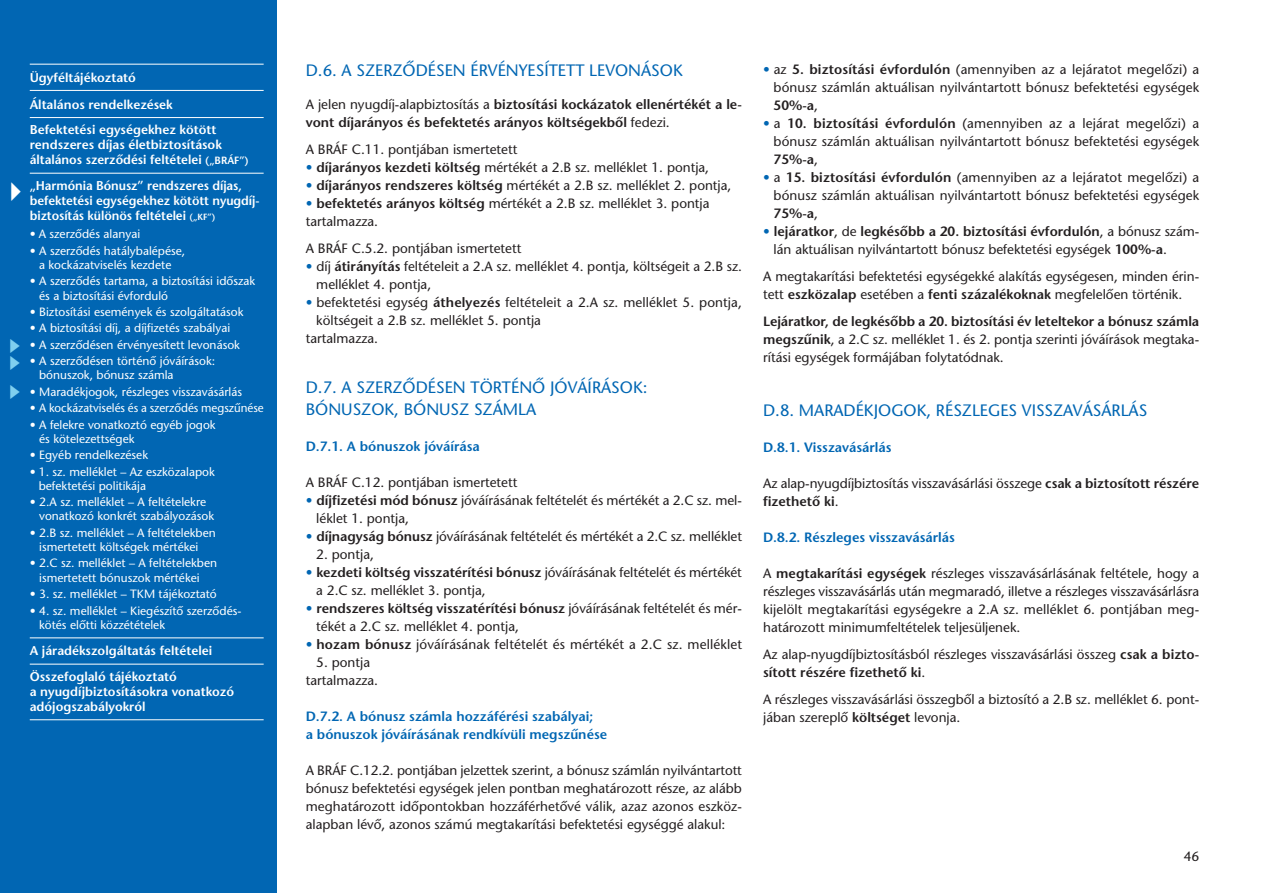
<style>
.page{position:relative;width:1263px;height:893px;background:#fff}
.page>*{position:absolute;margin:0;border:0;box-sizing:border-box;transform-origin:0 0}
.t1{font:16.5px "ITC Stone Sans M";color:#0166b3}
.t2{font:13.5px/18px "ITC Stone Sans M";color:#231f20}
.t3{font:13.5px/18px "ITC Stone Sans M Semi";color:#0166b3}
.t4{font:13.5px/18px "ITC Stone Sans M Semi";color:#231f20}
.t5{font:12.75px/15px "ITC Stone Sans M Semi";color:#fff}
.t6{font:12px/14.2px "ITC Stone Sans M";color:#fff}
.s1{font-size:10.5px}
.s2{font-size:9px}
.s3{font-family:"ITC Stone Sans M"}
.s4{color:#0166b3}
.s5{font-family:"ITC Stone Sans M Semi"}
</style>
<div class="page">
<div style="left:0;top:0;width:276px;height:893px;background:#0166b3"></div>
<hr style="left:30px;top:64px;width:234px;height:1px;background:#fff">
<hr style="left:30px;top:90px;width:234px;height:1px;background:#fff">
<hr style="left:30px;top:117px;width:234px;height:1px;background:#fff">
<hr style="left:30px;top:173px;width:234px;height:1px;background:#fff">
<hr style="left:30px;top:637px;width:234px;height:1px;background:#fff">
<hr style="left:30px;top:664px;width:234px;height:1px;background:#fff">
<hr style="left:30px;top:719px;width:234px;height:1px;background:#fff">
<p class="t5" style="left:30px;top:71px;width:108px">Ügyféltájékoztató</p>
<p class="t5" style="left:30px;top:98px;width:145px">Általános rendelkezések</p>
<p class="t5" style="left:30px;top:124px;width:221px">Befektetési egységekhez kötött rendszeres díjas életbiztosítások általános szerződési feltételei <span class="s1">(„BRÁF”)</span></p>
<p class="t5" style="left:30px;top:179px;width:231px">„Harmónia Bónusz” rendszeres díjas, befektetési egységekhez kötött nyugdíj - biztosítás különös feltételei <span class="s2">(„KF”)</span></p>
<p class="t6" style="left:30px;top:228px;width:112px">• A szerződés alanyai</p>
<p class="t6" style="left:30px;top:245px;width:157px;text-align:center">• A szerződés hatálybalépése, a kockázatviselés kezdete</p>
<p class="t6" style="left:39px;top:275px;width:218px;text-indent:-9px">• A szerződés tartama, a biztosítási időszak és a biztosítási évforduló</p>
<p class="t6" style="left:30px;top:306px;width:215px">• Biztosítási események és szolgáltatások</p>
<p class="t6" style="left:30px;top:322px;width:202px">• A biztosítási díj, a díjfizetés szabályai</p>
<p class="t6" style="left:30px;top:339px;width:212px">• A szerződésen érvényesített levonások</p>
<p class="t6" style="left:39px;top:355px;width:178px;text-indent:-9px">• A szerződésen történő jóváírások: bónuszok, bónusz számla</p>
<p class="t6" style="left:30px;top:386px;width:214px">• Maradékjogok, részleges visszavásárlás</p>
<p class="t6" style="left:30px;top:402px;width:235px">• A kockázatviselés és a szerződés megszűnése</p>
<p class="t6" style="left:39px;top:419px;width:178px;text-indent:-9px">• A felekre vonatkoztó egyéb jogok és kötelezettségek</p>
<p class="t6" style="left:30px;top:449px;width:120px">• Egyéb rendelkezések</p>
<p class="t6" style="left:39px;top:466px;width:178px;text-indent:-9px">• 1. sz. melléklet – Az eszközalapok befektetési politikája</p>
<p class="t6" style="left:39px;top:496px;width:176px;text-indent:-9px">• 2.A sz. melléklet – A feltételekre vonatkozó konkrét szabályozások</p>
<p class="t6" style="left:39px;top:527px;width:178px;text-indent:-9px">• 2.B sz. melléklet – A feltételekben ismertetett költségek mértékei</p>
<p class="t6" style="left:39px;top:557px;width:179px;text-indent:-9px">• 2.C sz. melléklet – A feltételekben ismertetett bónuszok mértékei</p>
<p class="t6" style="left:30px;top:588px;width:189px">• 3. sz. melléklet – TKM tájékoztató</p>
<p class="t6" style="left:39px;top:604px;width:204px;text-indent:-9px">• 4. sz. melléklet – Kiegészítő szerződés - kötés előtti közzétételek</p>
<p class="t5" style="left:30px;top:645px;width:184px">A járadékszolgáltatás feltételei</p>
<p class="t5" style="left:30px;top:670px;width:206px">Összefoglaló tájékoztató<br>a nyugdíjbiztosításokra vonatkozó adójogszabályokról</p>
<p class="t1" style="left:306px;top:64px;width:378px">D.6. A SZERZŐDÉSEN ÉRVÉNYESÍTETT LEVONÁSOK</p>
<p class="t4" style="left:306px;top:97px;width:438px"><span class="s3">A jelen nyugdíj-alapbiztosítás a</span> biztosítási kockázatok ellenértékét a le&shy;vont díjarányos és befektetés arányos költségekből <span class="s3">fedezi.</span></p>
<p class="t2" style="left:306px;top:142px;width:213px">A BRÁF C.11. pontjában ismertetett</p>
<p class="t2" style="left:306px;top:160px;width:405px"><span class="s4">•</span> <span class="s5">díjarányos kezdeti költség</span> mértékét a 2.B sz. melléklet 1. pontja,</p>
<p class="t2" style="left:306px;top:178px;width:427px"><span class="s4">•</span> <span class="s5">díjarányos rendszeres költség</span> mértékét a 2.B sz. melléklet 2. pontja,</p>
<p class="t2" style="left:306px;top:196px;width:405px"><span class="s4">•</span> <span class="s5">befektetés arányos költség</span> mértékét a 2.B sz. melléklet 3. pontja</p>
<p class="t2" style="left:306px;top:214px;width:74px">tartalmazza.</p>
<p class="t2" style="left:306px;top:241px;width:217px">A BRÁF C.5.2. pontjában ismertetett</p>
<p class="t2" style="left:316px;top:259px;width:427px;text-indent:-10px"><span class="s4">•</span> díj <span class="s5">átirányítás</span> feltételeit a 2.A sz. melléklet 4. pontja, költségeit a 2.B sz. melléklet 4. pontja,</p>
<p class="t2" style="left:316px;top:295px;width:427px;text-indent:-10px"><span class="s4">•</span> befektetési egység <span class="s5">áthelyezés</span> feltételeit a 2.A sz. melléklet 5. pontja, költségeit a 2.B sz. melléklet 5. pontja</p>
<p class="t2" style="left:306px;top:331px;width:74px">tartalmazza.</p>
<p class="t1" style="left:306px;top:381px;width:343px">D.7. A SZERZŐDÉSEN TÖRTÉNŐ JÓVÁÍRÁSOK:</p>
<p class="t1" style="left:306px;top:403px;width:232px">BÓNUSZOK, BÓNUSZ SZÁMLA</p>
<p class="t3" style="left:306px;top:439px;width:175px">D.7.1. A bónuszok jóváírása</p>
<p class="t2" style="left:306px;top:475px;width:213px">A BRÁF C.12. pontjában ismertetett</p>
<p class="t2" style="left:316px;top:493px;width:427px;text-indent:-10px"><span class="s4">•</span> <span class="s5">díjfizetési mód bónusz</span> jóváírásának feltételét és mértékét a 2.C sz. mel&shy;léklet 1. pontja,</p>
<p class="t2" style="left:306px;top:529px;width:438px"><span class="s4">•</span> <span class="s5">díjnagyság bónusz</span> jóváírásának feltételét és mértékét a 2.C sz. melléklet</p>
<p class="t2" style="left:316px;top:547px;width:59px">2. pontja,</p>
<p class="t2" style="left:316px;top:565px;width:427px;text-indent:-10px"><span class="s4">•</span> <span class="s5">kezdeti költség visszatérítési bónusz</span> jóváírásának feltételét és mértékét a 2.C sz. melléklet 3. pontja,</p>
<p class="t2" style="left:316px;top:601px;width:427px;text-indent:-10px"><span class="s4">•</span> <span class="s5">rendszeres költség visszatérítési bónusz</span> jóváírásának feltételét és mér&shy;tékét a 2.C sz. melléklet 4. pontja,</p>
<p class="t2" style="left:306px;top:637px;width:438px"><span class="s4">•</span> <span class="s5">hozam bónusz</span> jóváírásának feltételét és mértékét a 2.C sz. melléklet</p>
<p class="t2" style="left:316px;top:655px;width:55px">5. pontja</p>
<p class="t2" style="left:306px;top:673px;width:74px">tartalmazza.</p>
<p class="t3" style="left:306px;top:709px;width:303px">D.7.2. A bónusz számla hozzáférési szabályai;<br>a bónuszok jóváírásának rendkívüli megszűnése</p>
<p class="t2" style="left:306px;top:763px;width:438px;text-align:justify">A BRÁF C.12.2. pontjában jelzettek szerint, a bónusz számlán nyilvántartott bónusz befektetési egységek jelen pontban meghatározott része, az alább meghatározott időpontokban hozzáférhetővé válik, azaz azonos eszköz&shy;alapban lévő, azonos számú megtakarítási befektetési egységgé alakul:</p>
<p class="t2" style="left:774px;top:62px;width:427px;text-align:justify;text-indent:-11px"><span class="s4">•</span> az <span class="s5">5. biztosítási évfordulón</span> (amennyiben az a lejáratot megelőzi) a bónusz számlán aktuálisan nyilvántartott bónusz befektetési egységek <span class="s5">50%-a</span>,</p>
<p class="t2" style="left:774px;top:116px;width:427px;text-align:justify;text-indent:-11px"><span class="s4">•</span> a <span class="s5">10. biztosítási évfordulón</span> (amennyiben az a lejárat megelőzi) a bónusz számlán aktuálisan nyilvántartott bónusz befektetési egységek <span class="s5">75%-a</span>,</p>
<p class="t2" style="left:774px;top:170px;width:427px;text-align:justify;text-indent:-11px"><span class="s4">•</span> a <span class="s5">15. biztosítási évfordulón</span> (amennyiben az a lejáratot megelőzi) a bónusz számlán aktuálisan nyilvántartott bónusz befektetési egységek <span class="s5">75%-a</span>,</p>
<p class="t2" style="left:774px;top:224px;width:427px;text-indent:-11px"><span class="s4">•</span> <span class="s5">lejáratkor</span>, de <span class="s5">legkésőbb a 20. biztosítási évfordulón</span>, a bónusz szám&shy;lán aktuálisan nyilvántartott bónusz befektetési egységek <span class="s5">100%-a</span>.</p>
<p class="t2" style="left:763px;top:269px;width:438px">A megtakarítási befektetési egységekké alakítás egységesen, minden érin&shy;tett <span class="s5">eszközalap</span> esetében a <span class="s5">fenti százalékoknak</span> megfelelően történik.</p>
<p class="t2" style="left:763px;top:314px;width:438px;text-align:justify"><span class="s5">Lejáratkor, de legkésőbb a 20. biztosítási év leteltekor a bónusz számla megszűnik</span>, a 2.C sz. melléklet 1. és 2. pontja szerinti jóváírások megtaka&shy;rítási egységek formájában folytatódnak.</p>
<p class="t1" style="left:763px;top:404px;width:386px">D.8. MARADÉKJOGOK, RÉSZLEGES VISSZAVÁSÁRLÁS</p>
<p class="t3" style="left:763px;top:440px;width:130px">D.8.1. Visszavásárlás</p>
<p class="t2" style="left:763px;top:476px;width:438px">Az alap-nyugdíjbiztosítás visszavásárlási összege <span class="s5">csak a biztosított részére fizethető ki</span>.</p>
<p class="t3" style="left:763px;top:530px;width:193px">D.8.2. Részleges visszavásárlás</p>
<p class="t2" style="left:763px;top:566px;width:438px;text-align:justify">A <span class="s5">megtakarítási egységek</span> részleges visszavásárlásának feltétele, hogy a részleges visszavásárlás után megmaradó, illetve a részleges visszavásárlásra kijelölt megtakarítási egységekre a 2.A sz. melléklet 6. pontjában meg&shy;határozott minimumfeltételek teljesüljenek.</p>
<p class="t2" style="left:763px;top:647px;width:438px">Az alap-nyugdíjbiztosításból részleges visszavásárlási összeg <span class="s5">csak a bizto&shy;sított részére fizethető ki</span>.</p>
<p class="t2" style="left:763px;top:692px;width:438px">A részleges visszavásárlási összegből a biztosító a 2.B sz. melléklet 6. pont&shy;jában szereplő <span class="s5">költséget</span> levonja.</p>
<p class="t2" style="left:1184px;top:848px;width:17px">46</p>
</div>
